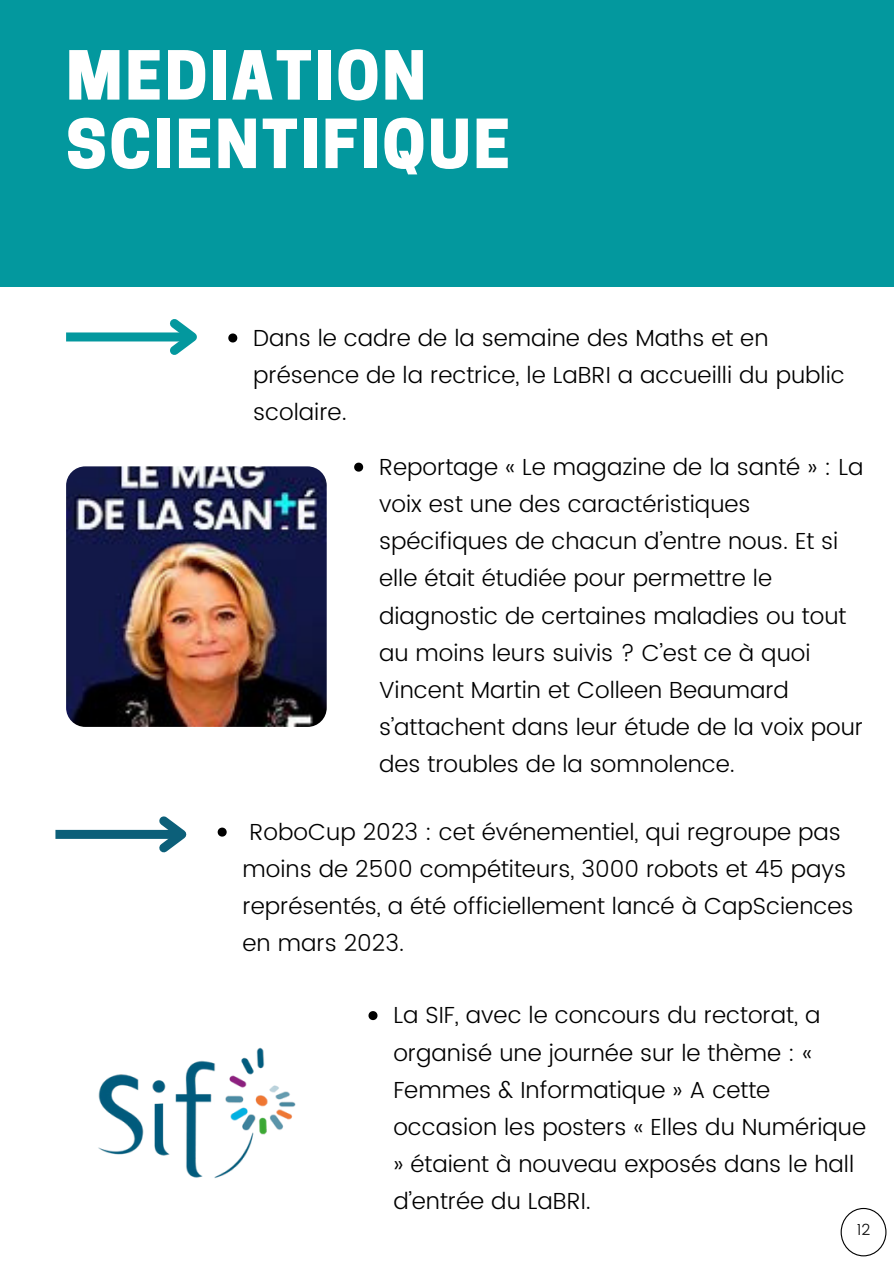
<style>
.page{position:relative;width:894px;height:1264px;background:#fff}
.page>*{position:absolute;margin:0;border:0;box-sizing:border-box;transform-origin:0 0}
.t1{font:800 63.45px/68.4px "Cooper Hewitt";letter-spacing:.04em;color:#fff}
.t2{font:300 23.25px/37.2px "Poppins";color:#000}
.t3{font:300 15.3px "Poppins";color:#000}
</style>
<div class="page">
<div style="left:0;top:0;width:893px;height:286px;background:#03989e"></div>
<div style="left:66px;top:332px;width:126px;height:9px;background:#03989e"></div>
<svg style="left:162px;top:319px;width:35px;height:36px"></svg>
<svg style="left:228px;top:333px;width:9px;height:9px"></svg>
<div style="left:55px;top:829px;width:127px;height:9px;background:#0c5f79"></div>
<svg style="left:151px;top:816px;width:36px;height:37px"></svg>
<svg style="left:217px;top:827px;width:9px;height:9px"></svg>
<svg style="left:368px;top:1011px;width:9px;height:9px"></svg>
<img style="left:66px;top:982px;width:260px;height:260px;border-radius:19px">
<svg style="left:354px;top:462px;width:9px;height:9px"></svg>
<img style="left:66px;top:466px;width:260px;height:261px;border-radius:19px">
<svg style="left:840px;top:1207px;width:46px;height:49px"></svg>
<h1 class="t1" style="left:66px;top:50px;width:445px">MEDIATION<br>SCIENTIFIQUE</h1>
<p class="t2" style="left:253px;top:319px;width:593px">Dans le cadre de la semaine des Maths et en présence de la rectrice, le LaBRI a accueilli du public scolaire.</p>
<p class="t2" style="left:379px;top:448px;width:485px">Reportage « Le magazine de la santé » : La voix est une des caractéristiques spécifiques de chacun d’entre nous. Et si elle était étudiée pour permettre le diagnostic de certaines maladies ou tout au moins leurs suivis ? C’est ce à quoi Vincent Martin et Colleen Beaumard s’attachent dans leur étude de la voix pour des troubles de la somnolence.</p>
<p class="t2" style="left:242px;top:813px;width:612px;text-indent:7px">RoboCup 2023 : cet événementiel, qui regroupe pas moins de 2500 compétiteurs, 3000 robots et 45 pays représentés, a été officiellement lancé à CapSciences en mars 2023.</p>
<p class="t2" style="left:393px;top:996px;width:474px">La SIF, avec le concours du rectorat, a organisé une journée sur le thème : « Femmes &amp; Informatique » A cette occasion les posters « Elles du Numérique » étaient à nouveau exposés dans le hall d’entrée du LaBRI.</p>
<p class="t3" style="left:856px;top:1220px;width:15px">12</p>
</div>
